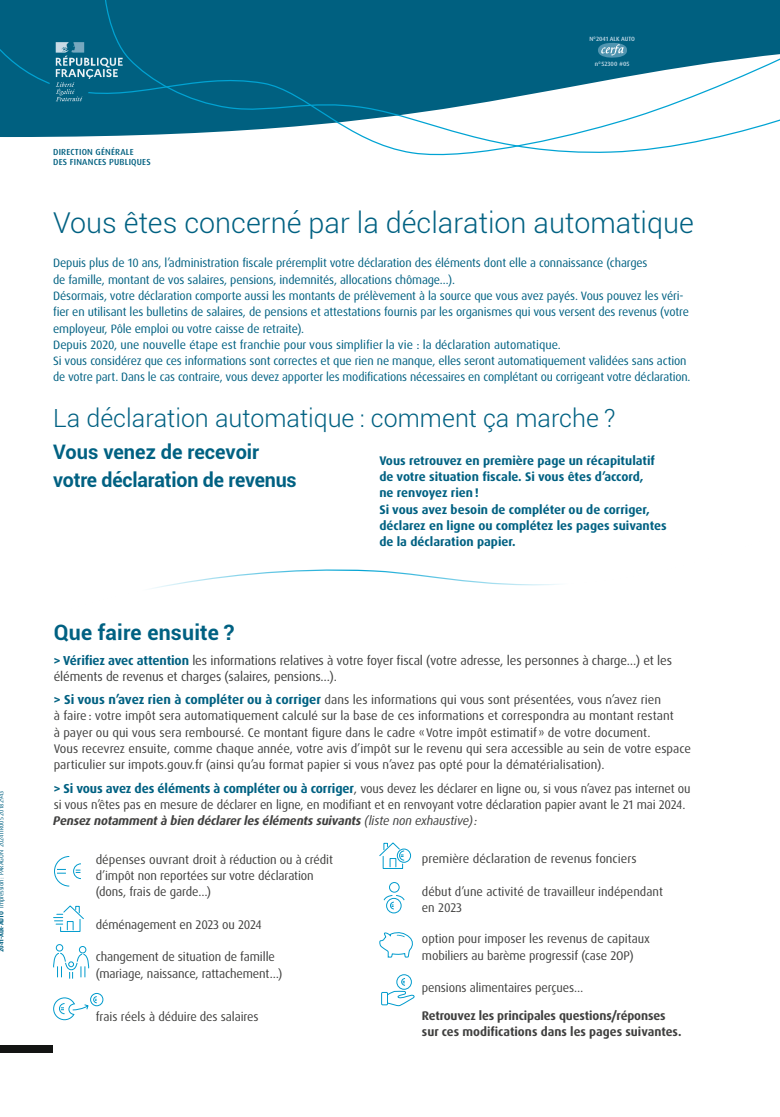
<style>
.page{position:relative;width:780px;height:1117px;background:#fff}
.page>*{position:absolute;margin:0;border:0;box-sizing:border-box;transform-origin:0 0}
.titre2{font:300 28.75px "Roboto";color:#006182}
.cdt2015{font:300 25px "Roboto";color:#006182}
.cdt2015-2{font:700 21.25px "Roboto";letter-spacing:.01em;color:#006182}
.cdt2015-3{font:700 20px/27.5px "Roboto";letter-spacing:-.01em;color:#006182}
.cdt2015-4{font:13px/16.2px "Dax Pro";letter-spacing:-.01em;color:#40403f}
.cdt2015-5{font:12.5px/16.2px "Dax Pro";letter-spacing:-.005em;color:#40403f}
.cdt2015-6{font:700 12.5px/16.2px "Dax Pro";color:#006182}
.cdt2015-7{font:700 12.5px/16.2px "Dax Pro";letter-spacing:-.01em;color:#40403f}
.cdt2015-8{font:italic 700 12.5px "Dax Pro";letter-spacing:-.01em;color:#40403f}
.cdt2015-9{font:12.12px/16.2px "Dax Pro";letter-spacing:-.01em;color:#006182}
.cdt{font:500 8.75px/10px "Dax Pro";letter-spacing:.02em;color:#006080}
.t1{font:6.25px "Dax Pro";color:#006182}
.cdt-2{font:500 6.12px "Dax Pro";color:#c7dce9}
.s1{font-weight:700}
.s2{font-weight:700;color:#006182}
.s3{font-weight:700;font-size:13px;color:#006182}
.s4{font-size:13px}
.s5{font-weight:400}
</style>
<div class="page">
<svg style="left:151px;top:569px;width:408px;height:20px"></svg>
<svg style="left:53px;top:905px;width:31px;height:27px"></svg>
<svg style="left:53px;top:944px;width:36px;height:35px"></svg>
<svg style="left:54px;top:856px;width:27px;height:30px"></svg>
<svg style="left:383px;top:882px;width:22px;height:31px"></svg>
<svg style="left:379px;top:842px;width:32px;height:27px"></svg>
<svg style="left:53px;top:993px;width:51px;height:27px"></svg>
<svg style="left:379px;top:932px;width:34px;height:26px"></svg>
<svg style="left:381px;top:974px;width:34px;height:32px"></svg>
<svg style="left:0;top:0;width:7px;height:2px"></svg>
<svg style="left:0;top:2px;width:780px;height:154px"></svg>
<svg style="left:50px;top:37px;width:80px;height:71px"></svg>
<img style="left:54px;top:41px;width:71px;height:62px">
<div style="left:0;top:1044px;width:52px;height:7px;background:#131413"></div>
<p class="t1" style="left:-3px;top:951px;width:162px;rotate:-90deg"><span class="s1">2041-ALK-AUTO</span> Impression: PARAGON 2024TIR005 20182943</p>
<p class="cdt" style="left:53px;top:146px;width:99px">DIRECTION GÉNÉRALE<br>DES FINANCES PUBLIQUES</p>
<p class="cdt-2" style="left:589px;top:34px;width:47px">N<sup>O</sup>2041 ALK AUTO</p>
<p class="cdt-2" style="left:595px;top:60px;width:36px">n<sup>O</sup> 52300 #05</p>
<p class="titre2" style="left:53px;top:203px;width:642px">Vous êtes concerné par la déclaration automatique</p>
<p class="cdt2015-9" style="left:53px;top:255px;width:596px">Depuis plus de 10 ans, l’administration fiscale préremplit votre déclaration des éléments dont elle a connaissance (charges de famille, montant de vos salaires, pensions, indemnités, allocations chômage…).</p>
<p class="cdt2015-9" style="left:53px;top:288px;width:637px">Désormais, votre déclaration comporte aussi les montants de prélèvement à la source que vous avez payés. Vous pouvez les véri&shy;fier en utilisant les bulletins de salaires, de pensions et attestations fournis par les organismes qui vous versent des revenus (votre employeur, Pôle emploi ou votre caisse de retraite).</p>
<p class="cdt2015-9" style="left:53px;top:336px;width:509px">Depuis 2020, une nouvelle étape est franchie pour vous simplifier la vie : la déclaration automatique.</p>
<p class="cdt2015-9" style="left:53px;top:353px;width:638px">Si vous considérez que ces informations sont correctes et que rien ne manque, elles seront automatiquement validées sans action de votre part. Dans le cas contraire, vous devez apporter les modifications nécessaires en complétant ou corrigeant votre déclaration.</p>
<p class="cdt2015" style="left:53px;top:400px;width:563px">La déclaration automatique : comment ça marche ?</p>
<p class="cdt2015-3" style="left:53px;top:437px;width:245px">Vous venez de recevoir votre déclaration de revenus</p>
<p class="cdt2015-6" style="left:379px;top:452px;width:289px">Vous retrouvez en première page un récapitulatif de votre situation fiscale. Si vous êtes d’accord,<br>ne renvoyez rien!<br>Si vous avez besoin de compléter ou de corriger, déclarez en ligne ou complétez les pages suivantes de la déclaration papier.</p>
<p class="cdt2015-2" style="left:54px;top:617px;width:182px">Que faire ensuite ?</p>
<p class="cdt2015-4" style="left:54px;top:652px;width:620px"><span class="s2">&gt; Vérifiez avec attention</span> les informations relatives à votre foyer fiscal (votre adresse, les personnes à charge…) et les éléments de revenus et charges (salaires, pensions…).</p>
<p class="cdt2015-5" style="left:54px;top:691px;width:638px"><span class="s3">&gt; Si vous n’avez rien à compléter ou à corriger</span> dans les informations qui vous sont présentées, vous n’avez rien<br>à faire: votre impôt sera automatiquement calculé sur la base de ces informations et correspondra au montant restant<br>à payer ou qui vous sera remboursé. Ce montant figure dans le cadre «Votre impôt estimatif » de votre document.<br>Vous recevrez ensuite, comme chaque année, votre avis d’impôt sur le revenu qui sera accessible au sein de votre espace particulier sur impots.gouv.fr (ainsi qu’au format papier si vous n’avez pas opté pour la dématérialisation).</p>
<p class="cdt2015-5" style="left:54px;top:780px;width:638px"><span class="s3">&gt; Si vous avez des éléments à compléter ou à corriger</span><span class="s4">,</span> vous devez les déclarer en ligne ou, si vous n’avez pas internet ou si vous n’êtes pas en mesure de déclarer en ligne, en modifiant et en renvoyant votre déclaration papier avant le 21 mai 2024.</p>
<p class="cdt2015-8" style="left:53px;top:812px;width:425px">Pensez notamment à bien déclarer les éléments suivants <span class="s5">(liste non exhaustive):</span></p>
<p class="cdt2015-5" style="left:96px;top:851px;width:239px">dépenses ouvrant droit à réduction ou à crédit d’impôt non reportées sur votre déclaration (dons, frais de garde…)</p>
<p class="cdt2015-5" style="left:96px;top:916px;width:167px">déménagement en 2023 ou 2024</p>
<p class="cdt2015-5" style="left:96px;top:948px;width:188px">changement de situation de famille (mariage, naissance, rattachement…)</p>
<p class="cdt2015-5" style="left:96px;top:1008px;width:164px">frais réels à déduire des salaires</p>
<p class="cdt2015-5" style="left:422px;top:850px;width:216px">première déclaration de revenus fonciers</p>
<p class="cdt2015-5" style="left:422px;top:883px;width:242px">début d’une activité de travailleur indépendant en 2023</p>
<p class="cdt2015-5" style="left:422px;top:930px;width:230px">option pour imposer les revenus de capitaux mobiliers au barème progressif (case 2OP)</p>
<p class="cdt2015-5" style="left:422px;top:979px;width:163px">pensions alimentaires perçues…</p>
<p class="cdt2015-7" style="left:422px;top:1007px;width:261px">Retrouvez les principales questions/réponses sur ces modifications dans les pages suivantes.</p>
</div>
